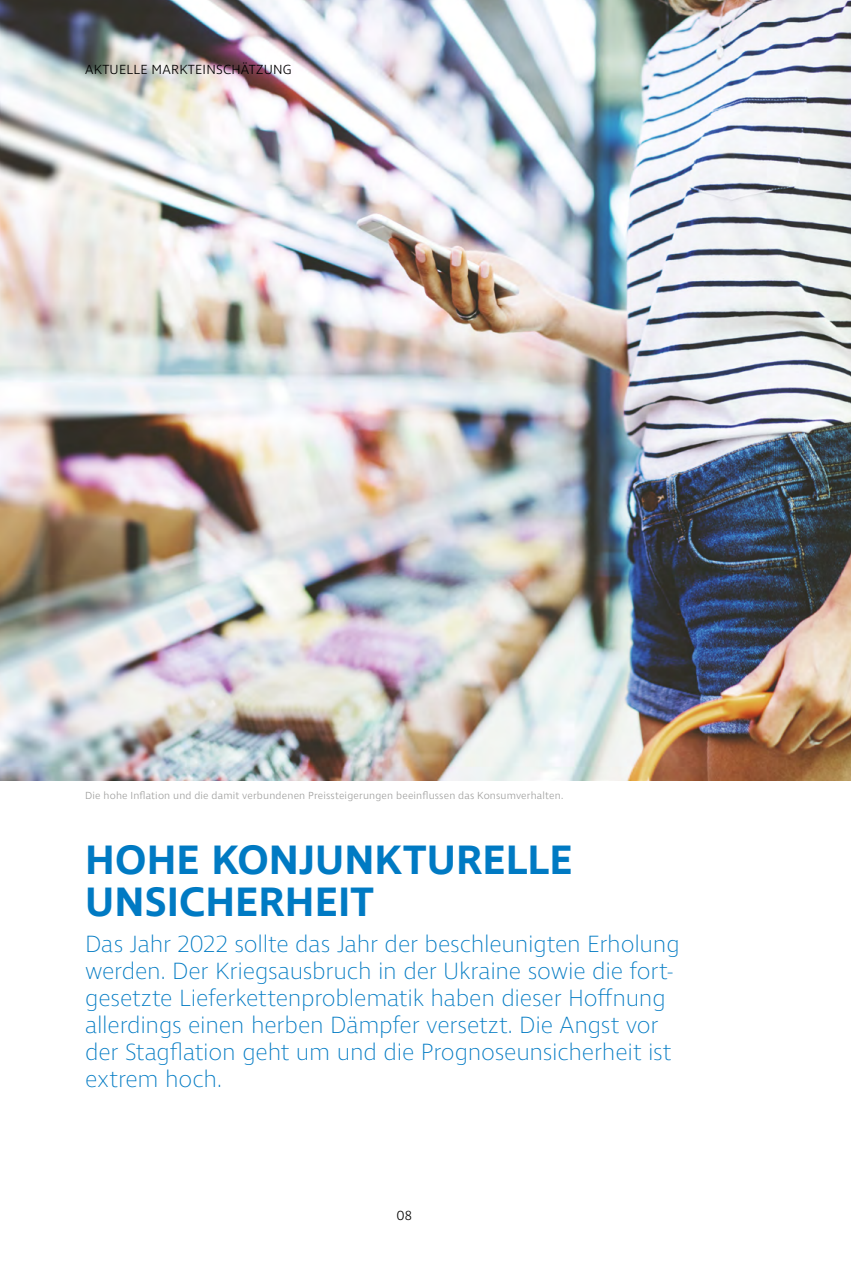
<style>
.page{position:relative;width:851px;height:1263px;background:#fff}
.page>*{position:absolute;margin:0;border:0;box-sizing:border-box;transform-origin:0 0}
.t1{font:600 42px/42px "Ingra";letter-spacing:.005em;color:#007ac3}
.t2{font:200 24px/27px "Ingra";letter-spacing:-.01em;color:#007ac3}
.t3{font:300 13.5px "Ingra";letter-spacing:.02em;color:#000}
.t4{font:300 10.5px "Ingra";letter-spacing:.02em;color:#9d9d9c}
</style>
<div class="page">
<img style="left:0;top:0;width:850px;height:780px">
<p class="t3" style="left:85px;top:61px;width:208px">AKTUELLE MARKTEINSCHÄTZUNG</p>
<p class="t4" style="left:85px;top:789px;width:480px">Die hohe Inflation und die damit verbundenen Preissteigerungen beeinflussen das Konsumverhalten.</p>
<h1 class="t1" style="left:85px;top:841px;width:488px">HOHE KONJUNKTURELLE<br>UNSICHERHEIT</h1>
<p class="t2" style="left:85px;top:931px;width:596px">Das Jahr 2022 sollte das Jahr der beschleunigten Erholung werden. Der Kriegsausbruch in der Ukraine sowie die fort&shy;gesetzte Lieferkettenproblematik haben dieser Hoffnung allerdings einen herben Dämpfer versetzt. Die Angst vor der Stagflation geht um und die Prognoseunsicherheit ist extrem hoch.</p>
<p class="t3" style="left:396px;top:1207px;width:17px">08</p>
</div>
